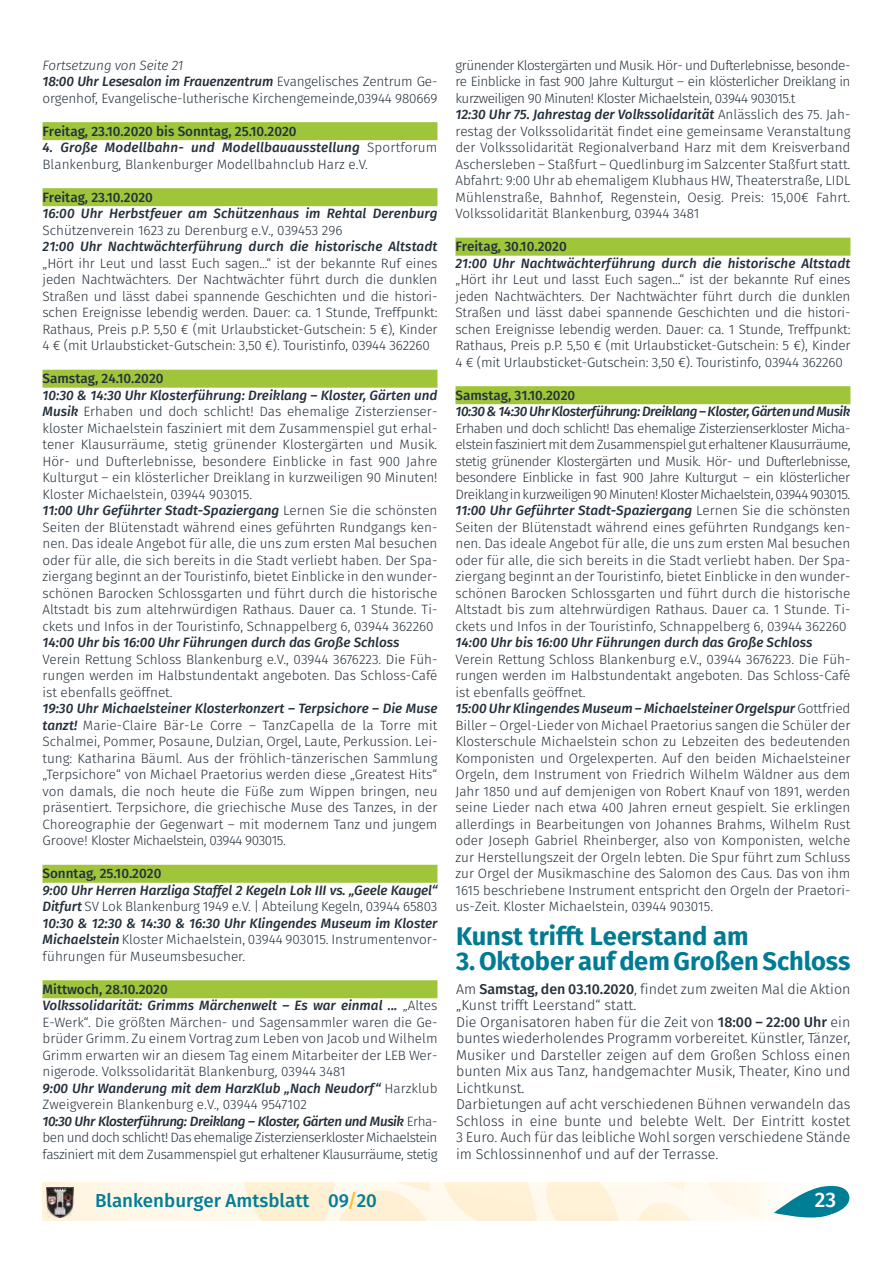
<style>
.page{position:relative;width:893px;height:1263px;background:#fff}
.page>*{position:absolute;margin:0;border:0;box-sizing:border-box;transform-origin:0 0}
.t1{font:700 25.5px "Fira Sans";letter-spacing:-.005em;color:#007b93}
.t2{font:500 21px "Fira Sans";color:#fff}
.t3{font:500 18.75px "Fira Sans";color:#007e96}
.t4{font:300 14.25px/16.5px "Fira Sans";color:#25303b}
.t5{font:300 13.5px/16.5px "Fira Sans";color:#25303b}
.t6{font:italic 500 13.5px/16.5px "Fira Sans";color:#25303b;text-align:justify}
.t7{font:500 13.5px "Fira Sans";color:#25303b}
.t8{font:italic 500 13.5px "Fira Sans";letter-spacing:-.035em;color:#25303b}
.s1{font-style:italic}
.s2{font-weight:500;font-style:italic}
.s3{font-weight:300;font-style:normal}
.s4{font-weight:500}
.s5{color:#fcbf2c}
</style>
<div class="page">
<img style="left:43px;top:1182px;width:721px;height:38px">
<svg style="left:774px;top:1185px;width:76px;height:33px"></svg>
<img style="left:47px;top:1187px;width:27px;height:30px">
<div style="left:43px;top:122px;width:394px;height:18px;background:#9fc63b"></div>
<div style="left:43px;top:188px;width:394px;height:18px;background:#9fc63b"></div>
<div style="left:43px;top:370px;width:394px;height:18px;background:#9fc63b"></div>
<div style="left:43px;top:865px;width:394px;height:18px;background:#9fc63b"></div>
<div style="left:43px;top:980px;width:394px;height:18px;background:#9fc63b"></div>
<div style="left:455px;top:238px;width:395px;height:18px;background:#9fc63b"></div>
<div style="left:455px;top:386px;width:395px;height:18px;background:#9fc63b"></div>
<p class="t5" style="left:43px;top:58px;width:396px"><span class="s1">Fortsetzung von Seite 21<br></span><span class="s2">18:00 Uhr Lesesalon im Frauenzentrum</span> Evangelisches Zentrum Ge&shy;orgenhof, Evangelische-lutherische Kirchengemeinde,03944 980669</p>
<p class="t7" style="left:43px;top:121px;width:256px">Freitag, 23.10.2020 bis Sonntag, 25.10.2020</p>
<p class="t5" style="left:43px;top:140px;width:396px"><span class="s2">4. Große Modellbahn- und Modellbauausstellung</span> Sportforum<br>Blankenburg, Blankenburger Modellbahnclub Harz e.V.</p>
<p class="t7" style="left:43px;top:187px;width:112px">Freitag, 23.10.2020</p>
<p class="t6" style="left:43px;top:206px;width:397px">16:00 Uhr Herbstfeuer am Schützenhaus im Rehtal Derenburg</p>
<p class="t5" style="left:43px;top:223px;width:301px">Schützenverein 1623 zu Derenburg e.V., 039453 296</p>
<p class="t6" style="left:43px;top:239px;width:396px">21:00 Uhr Nachtwächterführung durch die historische Altstadt</p>
<p class="t5" style="left:43px;top:256px;width:396px;text-align:justify">„Hört ihr Leut und lasst Euch sagen...“ ist der bekannte Ruf eines jeden Nachtwächters. Der Nachtwächter führt durch die dunklen Straßen und lässt dabei spannende Geschichten und die histori&shy;schen Ereignisse lebendig werden. Dauer: ca. 1 Stunde, Treffpunkt:<br>Rathaus, Preis p.P. 5,50 € (mit Urlaubsticket-Gutschein: 5 €), Kinder 4 € (mit Urlaubsticket-Gutschein: 3,50 €). Touristinfo, 03944 362260</p>
<p class="t7" style="left:43px;top:369px;width:123px">Samstag, 24.10.2020</p>
<p class="t5" style="left:43px;top:388px;width:397px"><span class="s2">10:30 &amp; 14:30 Uhr Klosterführung: Dreiklang – Kloster, Gärten und Musik</span> Erhaben und doch schlicht! Das ehemalige Zisterzienser&shy;kloster Michaelstein fasziniert mit dem Zusammenspiel gut erhal&shy;tener Klausurräume, stetig grünender Klostergärten und Musik.<br>Hör- und Dufterlebnisse, besondere Einblicke in fast 900 Jahre Kulturgut – ein klösterlicher Dreiklang in kurzweiligen 90 Minuten!<br>Kloster Michaelstein, 03944 903015.<br><span class="s2">11:00 Uhr Geführter Stadt-Spaziergang</span> Lernen Sie die schönsten Seiten der Blütenstadt während eines geführten Rundgangs ken&shy;nen. Das ideale Angebot für alle, die uns zum ersten Mal besuchen oder für alle, die sich bereits in die Stadt verliebt haben. Der Spa&shy;ziergang beginnt an der Touristinfo, bietet Einblicke in den wunder&shy;schönen Barocken Schlossgarten und führt durch die historische Altstadt bis zum altehrwürdigen Rathaus. Dauer ca. 1 Stunde. Ti&shy;ckets und Infos in der Touristinfo, Schnappelberg 6, 03944 362260</p>
<p class="t6" style="left:43px;top:635px;width:358px">14:00 Uhr bis 16:00 Uhr Führungen durch das Große Schloss</p>
<p class="t5" style="left:43px;top:652px;width:396px;text-align:justify">Verein Rettung Schloss Blankenburg e.V., 03944 3676223. Die Füh&shy;rungen werden im Halbstundentakt angeboten. Das Schloss-Café ist ebenfalls geöffnet.</p>
<p class="t5" style="left:43px;top:701px;width:396px;text-align:justify"><span class="s2">19:30 Uhr Michaelsteiner Klosterkonzert – Terpsichore – Die Muse tanzt!</span> Marie-Claire Bär-Le Corre – TanzCapella de la Torre mit Schalmei, Pommer, Posaune, Dulzian, Orgel, Laute, Perkussion. Lei&shy;tung: Katharina Bäuml. Aus der fröhlich-tänzerischen Sammlung „Terpsichore“ von Michael Praetorius werden diese „Greatest Hits“ von damals, die noch heute die Füße zum Wippen bringen, neu präsentiert. Terpsichore, die griechische Muse des Tanzes, in der Choreographie der Gegenwart – mit modernem Tanz und jungem Groove! Kloster Michaelstein, 03944 903015.</p>
<p class="t7" style="left:43px;top:864px;width:120px">Sonntag, 25.10.2020</p>
<p class="t6" style="left:43px;top:883px;width:396px">9:00 Uhr Herren Harzliga Staffel 2 Kegeln Lok III vs. „Geele Kaugel“ Ditfurt <span class="s3">SV Lok Blankenburg 1949 e.V. | Abteilung Kegeln, 03944 65803<br></span>10:30 &amp; 12:30 &amp; 14:30 &amp; 16:30 Uhr Klingendes Museum im Kloster Michaelstein <span class="s3">Kloster Michaelstein, 03944 903015. Instrumentenvor&shy;führungen für Museumsbesucher.</span></p>
<p class="t5" style="left:43px;top:982px;width:396px"><span class="s4">Mittwoch, 28.10.2020<br></span><span class="s2">Volkssolidarität: Grimms Märchenwelt – Es war einmal ...</span> „Altes E-Werk“. Die größten Märchen- und Sagensammler waren die Ge&shy;brüder Grimm. Zu einem Vortrag zum Leben von Jacob und Wilhelm Grimm erwarten wir an diesem Tag einem Mitarbeiter der LEB Wer&shy;nigerode. Volkssolidarität Blankenburg, 03944 3481<br><span class="s2">9:00 Uhr Wanderung mit dem HarzKlub „Nach Neudorf“</span> Harzklub Zweigverein Blankenburg e.V., 03944 9547102<br><span class="s2">10:30 Uhr Klosterführung: Dreiklang – Kloster, Gärten und Musik</span> Erha&shy;ben und doch schlicht! Das ehemalige Zisterzienserkloster Michaelstein fasziniert mit dem Zusammenspiel gut erhaltener Klausurräume, stetig</p>
<p class="t5" style="left:455px;top:58px;width:396px">grünender Klostergärten und Musik. Hör- und Dufterlebnisse, besonde&shy;re Einblicke in fast 900 Jahre Kulturgut – ein klösterlicher Dreiklang in kurzweiligen 90 Minuten! Kloster Michaelstein, 03944 903015.t<br><span class="s2">12:30 Uhr 75. Jahrestag der Volkssolidarität</span> Anlässlich des 75. Jah&shy;restag der Volkssolidarität findet eine gemeinsame Veranstaltung der Volkssolidarität Regionalverband Harz mit dem Kreisverband Aschersleben – Staßfurt – Quedlinburg im Salzcenter Staßfurt statt.<br>Abfahrt: 9:00 Uhr ab ehemaligem Klubhaus HW, Theaterstraße, LIDL Mühlenstraße, Bahnhof, Regenstein, Oesig. Preis: 15,00€ Fahrt.<br>Volkssolidarität Blankenburg, 03944 3481</p>
<p class="t7" style="left:455px;top:237px;width:113px">Freitag, 30.10.2020</p>
<p class="t6" style="left:455px;top:256px;width:396px">21:00 Uhr Nachtwächterführung durch die historische Altstadt</p>
<p class="t5" style="left:455px;top:272px;width:396px;text-align:justify">„Hört ihr Leut und lasst Euch sagen...“ ist der bekannte Ruf eines jeden Nachtwächters. Der Nachtwächter führt durch die dunklen Straßen und lässt dabei spannende Geschichten und die histori&shy;schen Ereignisse lebendig werden. Dauer: ca. 1 Stunde, Treffpunkt:<br>Rathaus, Preis p.P. 5,50 € (mit Urlaubsticket-Gutschein: 5 €), Kinder 4 € (mit Urlaubsticket-Gutschein: 3,50 €). Touristinfo, 03944 362260</p>
<p class="t7" style="left:455px;top:385px;width:121px">Samstag, 31.10.2020</p>
<p class="t8" style="left:455px;top:402px;width:396px">10:30 &amp; 14:30 Uhr Klosterführung: Dreiklang – Kloster, Gärten und Musik</p>
<p class="t5" style="left:455px;top:421px;width:397px;text-align:justify">Erhaben und doch schlicht! Das ehemalige Zisterzienserkloster Micha&shy;elstein fasziniert mit dem Zusammenspiel gut erhaltener Klausurräume, stetig grünender Klostergärten und Musik. Hör- und Dufterlebnisse, besondere Einblicke in fast 900 Jahre Kulturgut – ein klösterlicher Dreiklang in kurzweiligen 90 Minuten! Kloster Michaelstein, 03944 903015.<br><span class="s2">11:00 Uhr Geführter Stadt-Spaziergang</span> Lernen Sie die schönsten Seiten der Blütenstadt während eines geführten Rundgangs ken&shy;nen. Das ideale Angebot für alle, die uns zum ersten Mal besuchen oder für alle, die sich bereits in die Stadt verliebt haben. Der Spa&shy;ziergang beginnt an der Touristinfo, bietet Einblicke in den wunder&shy;schönen Barocken Schlossgarten und führt durch die historische Altstadt bis zum altehrwürdigen Rathaus. Dauer ca. 1 Stunde. Ti&shy;ckets und Infos in der Touristinfo, Schnappelberg 6, 03944 362260</p>
<p class="t6" style="left:455px;top:635px;width:358px">14:00 Uhr bis 16:00 Uhr Führungen durch das Große Schloss</p>
<p class="t5" style="left:455px;top:652px;width:396px">Verein Rettung Schloss Blankenburg e.V., 03944 3676223. Die Füh&shy;rungen werden im Halbstundentakt angeboten. Das Schloss-Café ist ebenfalls geöffnet.<br><span class="s2">15:00 Uhr Klingendes Museum – Michaelsteiner Orgelspur</span> Gottfried Biller – Orgel-Lieder von Michael Praetorius sangen die Schüler der Klosterschule Michaelstein schon zu Lebzeiten des bedeutenden Komponisten und Orgelexperten. Auf den beiden Michaelsteiner Orgeln, dem Instrument von Friedrich Wilhelm Wäldner aus dem Jahr 1850 und auf demjenigen von Robert Knauf von 1891, werden seine Lieder nach etwa 400 Jahren erneut gespielt. Sie erklingen allerdings in Bearbeitungen von Johannes Brahms, Wilhelm Rust oder Joseph Gabriel Rheinberger, also von Komponisten, welche zur Herstellungszeit der Orgeln lebten. Die Spur führt zum Schluss zur Orgel der Musikmaschine des Salomon des Caus. Das von ihm 1615 beschriebene Instrument entspricht den Orgeln der Praetori&shy;us-Zeit. Kloster Michaelstein, 03944 903015.</p>
<h1 class="t1" style="left:456px;top:918px;width:294px">Kunst trifft Leerstand am</h1>
<h1 class="t1" style="left:456px;top:943px;width:396px">3. Oktober auf dem Großen Schloss</h1>
<p class="t4" style="left:456px;top:981px;width:396px">Am <span class="s4">Samstag, den 03.10.2020</span>, findet zum zweiten Mal die Aktion „Kunst trifft Leerstand“ statt.<br>Die Organisatoren haben für die Zeit von <span class="s4">18:00 – 22:00 Uhr</span> ein buntes wiederholendes Programm vorbereitet. Künstler, Tänzer, Musiker und Darsteller zeigen auf dem Großen Schloss einen bunten Mix aus Tanz, handgemachter Musik, Theater, Kino und Lichtkunst.<br>Darbietungen auf acht verschiedenen Bühnen verwandeln das Schloss in eine bunte und belebte Welt. Der Eintritt kostet 3 Euro. Auch für das leibliche Wohl sorgen verschiedene Stände im Schlossinnenhof und auf der Terrasse.</p>
<h3 class="t3" style="left:95px;top:1187px;width:283px">Blankenburger Amtsblatt 09<span class="s5">/</span>20</h3>
<h2 class="t2" style="left:815px;top:1185px;width:23px">23</h2>
</div>
